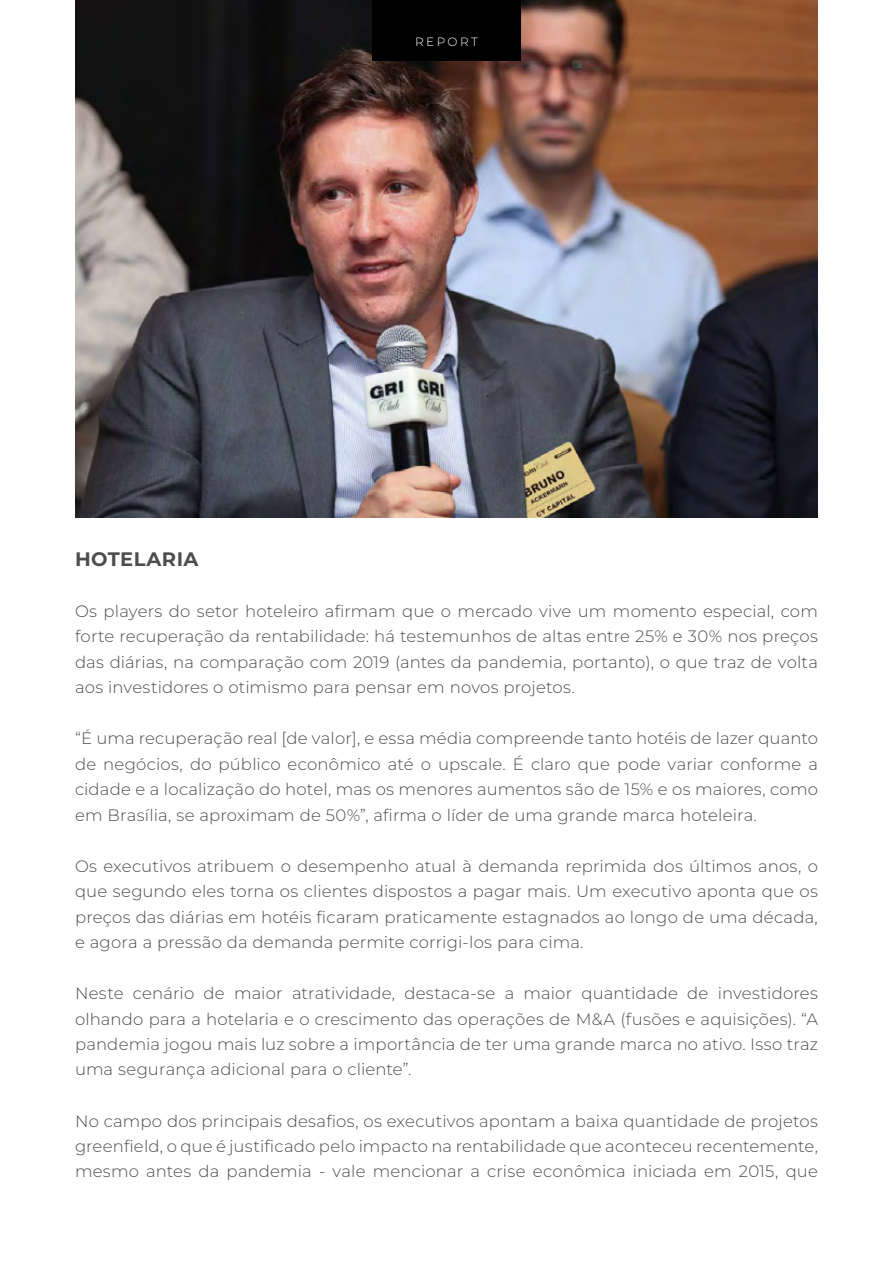
<style>
.page{position:relative;width:893px;height:1263px;background:#fff}
.page>*{position:absolute;margin:0;border:0;box-sizing:border-box;transform-origin:0 0}
.t1{font:700 19.5px "Montserrat";letter-spacing:.02em;color:#4d4d4d}
.t2{font:100 16.5px/25.5px "Montserrat";letter-spacing:.01em;color:#4d4d4d;text-align:justify}
.t3{font:100 12px "Montserrat";letter-spacing:.2em;color:#fff}
</style>
<div class="page">
<img style="left:75px;top:0;width:743px;height:518px">
<div style="left:372px;top:0;width:149px;height:60px;background:#000"></div>
<p class="t3" style="left:415px;top:34px;width:64px">REPORT</p>
<p class="t3" style="left:394px;top:34px;width:106px">WHITEPAPER</p>
<p class="t1" style="left:75px;top:544px;width:125px">HOTELARIA</p>
<p class="t2" style="left:75px;top:597px;width:744px">Os players do setor hoteleiro afirmam que o mercado vive um momento especial, com forte recuperação da rentabilidade: há testemunhos de altas entre 25% e 30% nos preços das diárias, na comparação com 2019 (antes da pandemia, portanto), o que traz de volta aos investidores o otimismo para pensar em novos projetos.</p>
<p class="t2" style="left:75px;top:725px;width:744px">“É uma recuperação real [de valor], e essa média compreende tanto hotéis de lazer quanto de negócios, do público econômico até o upscale. É claro que pode variar conforme a cidade e a localização do hotel, mas os menores aumentos são de 15% e os maiores, como em Brasília, se aproximam de 50%”, afirma o líder de uma grande marca hoteleira.</p>
<p class="t2" style="left:75px;top:852px;width:744px">Os executivos atribuem o desempenho atual à demanda reprimida dos últimos anos, o que segundo eles torna os clientes dispostos a pagar mais. Um executivo aponta que os preços das diárias em hotéis ficaram praticamente estagnados ao longo de uma década, e agora a pressão da demanda permite corrigi-los para cima.</p>
<p class="t2" style="left:75px;top:980px;width:744px">Neste cenário de maior atratividade, destaca-se a maior quantidade de investidores olhando para a hotelaria e o crescimento das operações de M&amp;A (fusões e aquisições). “A pandemia jogou mais luz sobre a importância de ter uma grande marca no ativo. Isso traz uma segurança adicional para o cliente”.</p>
<p class="t2" style="left:75px;top:1107px;width:744px">No campo dos principais desafios, os executivos apontam a baixa quantidade de projetos greenfield, o que é justificado pelo impacto na rentabilidade que aconteceu recentemente, mesmo antes da pandemia - vale mencionar a crise econômica iniciada em 2015, que</p>
</div>
